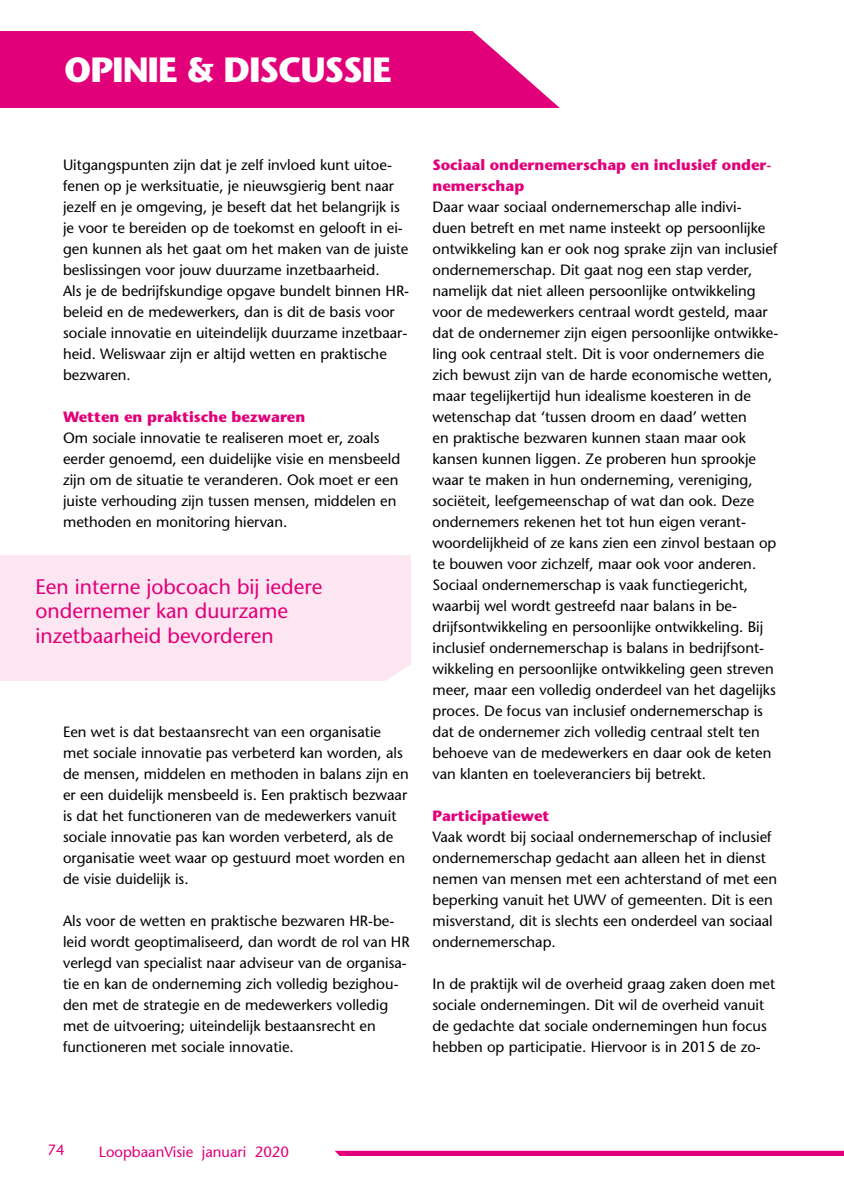
<style>
.page{position:relative;width:844px;height:1191px;background:#fff}
.page>*{position:absolute;margin:0;border:0;box-sizing:border-box;transform-origin:0 0}
.t1{font:700 35px "Stone Sans";letter-spacing:-.03em;color:#fff}
.t2{font:21px/24.5px "Stone Sans";color:#e2007a}
.t3{font:14.88px/21px "Stone Sans";color:#000}
.t4{font:700 14.88px/21px "Stone Sans";color:#e2007a}
.t5{font:14.88px "Stone Sans";color:#e2007a}
</style>
<div class="page">
<svg style="left:335px;top:1150px;width:508px;height:6px;background:#e5248c"></svg>
<svg style="left:0;top:31px;width:559px;height:77px;background:#e41384"></svg>
<div style="left:0;top:556px;width:410px;height:125px;background:#fce6f1"></div>
<svg style="left:386px;top:664px;width:25px;height:17px"></svg>
<h1 class="t1" style="left:64px;top:48px;width:328px">OPINIE &amp; DISCUSSIE</h1>
<p class="t3" style="left:63px;top:154px;width:347px">Uitgangspunten zijn dat je zelf invloed kunt uitoe&shy;fenen op je werksituatie, je nieuwsgierig bent naar jezelf en je omgeving, je beseft dat het belangrijk is je voor te bereiden op de toekomst en gelooft in ei&shy;gen kunnen als het gaat om het maken van de juiste beslissingen voor jouw duurzame inzetbaarheid.<br>Als je de bedrijfskundige opgave bundelt binnen HR&shy;beleid en de medewerkers, dan is dit de basis voor sociale innovatie en uiteindelijk duurzame inzetbaar&shy;heid. Weliswaar zijn er altijd wetten en praktische bezwaren.</p>
<p class="t4" style="left:63px;top:406px;width:244px">Wetten en praktische bezwaren</p>
<p class="t3" style="left:63px;top:427px;width:338px">Om sociale innovatie te realiseren moet er, zoals eerder genoemd, een duidelijke visie en mensbeeld zijn om de situatie te veranderen. Ook moet er een juiste verhouding zijn tussen mensen, middelen en methoden en monitoring hiervan.</p>
<h2 class="t2" style="left:35px;top:574px;width:288px">Een interne jobcoach bij iedere ondernemer kan duurzame inzetbaarheid bevorderen</h2>
<p class="t3" style="left:63px;top:721px;width:347px">Een wet is dat bestaansrecht van een organisatie met sociale innovatie pas verbeterd kan worden, als de mensen, middelen en methoden in balans zijn en er een duidelijk mensbeeld is. Een praktisch bezwaar is dat het functioneren van de medewerkers vanuit sociale innovatie pas kan worden verbeterd, als de organisatie weet waar op gestuurd moet worden en de visie duidelijk is.</p>
<p class="t3" style="left:63px;top:910px;width:348px">Als voor de wetten en praktische bezwaren HR-be&shy;leid wordt geoptimaliseerd, dan wordt de rol van HR verlegd van specialist naar adviseur van de organisa&shy;tie en kan de onderneming zich volledig bezighou&shy;den met de strategie en de medewerkers volledig met de uitvoering; uiteindelijk bestaansrecht en functioneren met sociale innovatie.</p>
<p class="t4" style="left:432px;top:154px;width:340px">Sociaal ondernemerschap en inclusief onder&shy;nemerschap</p>
<p class="t3" style="left:432px;top:196px;width:347px">Daar waar sociaal ondernemerschap alle indivi&shy;duen betreft en met name insteekt op persoonlijke ontwikkeling kan er ook nog sprake zijn van inclusief ondernemerschap. Dit gaat nog een stap verder, namelijk dat niet alleen persoonlijke ontwikkeling voor de medewerkers centraal wordt gesteld, maar dat de ondernemer zijn eigen persoonlijke ontwikke&shy;ling ook centraal stelt. Dit is voor ondernemers die zich bewust zijn van de harde economische wetten, maar tegelijkertijd hun idealisme koesteren in de wetenschap dat ‘tussen droom en daad’ wetten<br>en praktische bezwaren kunnen staan maar ook kansen kunnen liggen. Ze proberen hun sprookje waar te maken in hun onderneming, vereniging, sociëteit, leefgemeenschap of wat dan ook. Deze ondernemers rekenen het tot hun eigen verant&shy;woordelijkheid of ze kans zien een zinvol bestaan op te bouwen voor zichzelf, maar ook voor anderen.<br>Sociaal ondernemerschap is vaak functiegericht, waarbij wel wordt gestreefd naar balans in be&shy;drijfsontwikkeling en persoonlijke ontwikkeling. Bij inclusief ondernemerschap is balans in bedrijfsont&shy;wikkeling en persoonlijke ontwikkeling geen streven meer, maar een volledig onderdeel van het dagelijks proces. De focus van inclusief ondernemerschap is dat de ondernemer zich volledig centraal stelt ten behoeve van de medewerkers en daar ook de keten van klanten en toeleveranciers bij betrekt.</p>
<p class="t4" style="left:432px;top:805px;width:118px">Participatiewet</p>
<p class="t3" style="left:432px;top:826px;width:346px">Vaak wordt bij sociaal ondernemerschap of inclusief ondernemerschap gedacht aan alleen het in dienst nemen van mensen met een achterstand of met een beperking vanuit het UWV of gemeenten. Dit is een misverstand, dit is slechts een onderdeel van sociaal ondernemerschap.</p>
<p class="t3" style="left:432px;top:973px;width:344px">In de praktijk wil de overheid graag zaken doen met sociale ondernemingen. Dit wil de overheid vanuit de gedachte dat sociale ondernemingen hun focus hebben op participatie. Hiervoor is in 2015 de zo-</p>
<p class="t5" style="left:47px;top:1141px;width:19px">74</p>
<p class="t5" style="left:99px;top:1142px;width:192px">LoopbaanVisie januari 2020</p>
</div>
